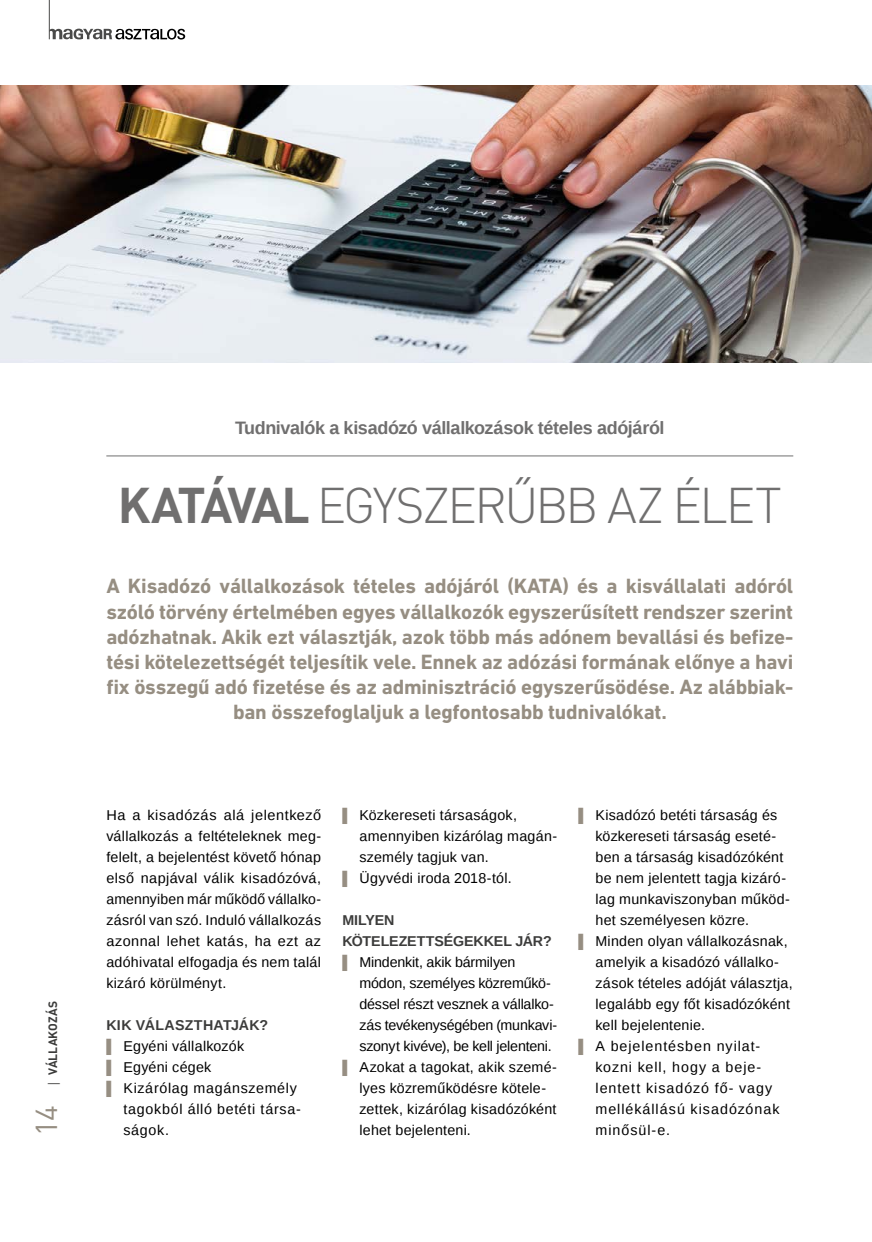
<style>
.page{position:relative;width:872px;height:1242px;background:#fff}
.page>*{position:absolute;margin:0;border:0;box-sizing:border-box;transform-origin:0 0}
.t1{font:300 49.5px "DIN Pro";letter-spacing:-.05em;color:#706f6f}
.t2{font:30px "DIN Pro";color:#968e82}
.t3{font:700 21px/25.2px "DIN Next LT Pro";letter-spacing:-.01em;color:#968e82;text-align:center}
.t4{font:700 18px "Liberation Sans";letter-spacing:-.02em;color:#706f6f}
.t5{font:14.25px/21px "Liberation Sans";letter-spacing:.02em;color:#000;text-align:justify}
.t6{font:14.25px "Liberation Sans";letter-spacing:-.015em;color:#000}
.t7{font:14.25px "Liberation Sans";letter-spacing:.07em;color:#000}
.t8{font:700 14.25px/21px "Liberation Sans";letter-spacing:-.005em;color:#3c3c3b}
.t9{font:14.25px "Liberation Sans";letter-spacing:.05em;color:#000}
.t10{font:14.25px "Liberation Sans";letter-spacing:.065em;color:#000}
.t11{font:14.25px "Liberation Sans";letter-spacing:-.01em;color:#000}
.t12{font:700 14.25px "Liberation Sans";letter-spacing:.015em;color:#3c3c3b}
.t13{font:700 12px "DIN Pro";letter-spacing:.01em;color:#3c3c3b}
.s1{font-family:"Open Sans";font-weight:400}
.s2{font-weight:700}
.s3{font-size:13.5px;color:#968e82}
.s4{font-weight:400;font-size:13.5px;color:#968e82}
.s5{font-weight:400;color:#000}
</style>
<div class="page">
<svg style="left:49px;top:29px;width:136px;height:11px"></svg>
<hr style="left:49px;top:0;width:1px;height:39px;background:#4a4a49">
<img style="left:0;top:85px;width:872px;height:278px">
<hr style="left:106px;top:455px;width:687px;height:1px;background:#706f6f">
<p class="t13" style="left:45px;top:1087px;width:88px;rotate:-90deg"><span class="s1">|</span> VÁLLAKOZÁS</p>
<h2 class="t2" style="left:26px;top:1136px;width:33px;rotate:-90deg">14</h2>
<p class="t4" style="left:235px;top:416px;width:431px">Tudnivalók a kisadózó vállalkozások tételes adójáról</p>
<h1 class="t1" style="left:118px;top:471px;width:665px"><span class="s2">KATÁVAL</span> EGYSZERŰBB AZ ÉLET</h1>
<p class="t3" style="left:106px;top:573px;width:688px">A Kisadózó vállalkozások tételes adójáról (KATA) és a kisvállalati adóról szóló törvény értelmében egyes vállalkozók egyszerűsített rendszer szerint adózhatnak. Akik ezt választják, azok több más adónem bevallási és befize&shy;tési kötelezettségét teljesítik vele. Ennek az adózási formának előnye a havi fix összegű adó fizetése és az adminisztráció egyszerűsödése. Az alábbiak&shy;ban összefoglaljuk a legfontosabb tudnivalókat.</p>
<p class="t5" style="left:106px;top:805px;width:216px">Ha a kisadózás alá jelentkező vállalkozás a feltételeknek meg&shy;felelt, a bejelentést követő hónap első napjával válik kisadózóvá, amennyiben már működő vállalko&shy;zásról van szó. Induló vállalkozás azonnal lehet katás, ha ezt az adóhivatal elfogadja és nem talál kizáró körülményt.</p>
<p class="t12" style="left:106px;top:1015px;width:163px">KIK VÁLASZTHATJÁK?</p>
<p class="t5" style="left:106px;top:1036px;width:139px"><span class="s3">▌</span> Egyéni vállalkozók</p>
<p class="t5" style="left:106px;top:1057px;width:107px"><span class="s3">▌</span> Egyéni cégek</p>
<p class="t9" style="left:106px;top:1080px;width:192px"><span class="s3">▌</span> Kizárólag magánszemély</p>
<p class="t9" style="left:123px;top:1101px;width:179px">tagokból álló betéti társa-</p>
<p class="t5" style="left:123px;top:1120px;width:47px">ságok.</p>
<p class="t5" style="left:342px;top:805px;width:176px"><span class="s3">▌</span> Közkereseti társaságok,</p>
<p class="t5" style="left:359px;top:826px;width:199px">amennyiben kizárólag magán-</p>
<p class="t5" style="left:359px;top:847px;width:131px">személy tagjuk van.</p>
<p class="t5" style="left:342px;top:868px;width:171px"><span class="s3">▌</span> Ügyvédi iroda 2018-tól.</p>
<p class="t8" style="left:342px;top:909px;width:211px">MILYEN<br>KÖTELEZETTSÉGEKKEL JÁR? <span class="s4">▌</span> <span class="s5">Mindenkit, akik bármilyen</span></p>
<p class="t6" style="left:359px;top:975px;width:193px">módon, személyes közreműkö-</p>
<p class="t11" style="left:359px;top:996px;width:196px">déssel részt vesznek a vállalko-</p>
<p class="t6" style="left:359px;top:1017px;width:199px">zás tevékenységében (munkavi-</p>
<p class="t6" style="left:359px;top:1038px;width:194px">szonyt kivéve), be kell jelenteni.</p>
<p class="t5" style="left:342px;top:1057px;width:216px"><span class="s3">▌</span> Azokat a tagokat, akik szemé-</p>
<p class="t5" style="left:359px;top:1078px;width:188px">lyes közreműködésre kötele-</p>
<p class="t5" style="left:359px;top:1099px;width:198px">zettek, kizárólag kisadózóként</p>
<p class="t5" style="left:359px;top:1120px;width:113px">lehet bejelenteni.</p>
<p class="t5" style="left:578px;top:805px;width:200px"><span class="s3">▌</span> Kisadózó betéti társaság és</p>
<p class="t5" style="left:595px;top:826px;width:182px">közkereseti társaság eseté-</p>
<p class="t5" style="left:595px;top:847px;width:189px">ben a társaság kisadózóként</p>
<p class="t5" style="left:595px;top:868px;width:192px">be nem jelentett tagja kizáró-</p>
<p class="t5" style="left:595px;top:889px;width:196px">lag munkaviszonyban működ-</p>
<p class="t5" style="left:595px;top:910px;width:155px">het személyesen közre.</p>
<p class="t5" style="left:578px;top:931px;width:211px"><span class="s3">▌</span> Minden olyan vállalkozásnak,</p>
<p class="t5" style="left:595px;top:952px;width:185px">amelyik a kisadózó vállalko-</p>
<p class="t5" style="left:595px;top:973px;width:199px">zások tételes adóját választja,</p>
<p class="t5" style="left:595px;top:994px;width:196px">legalább egy főt kisadózóként</p>
<p class="t5" style="left:595px;top:1015px;width:111px">kell bejelentenie.</p>
<p class="t10" style="left:578px;top:1038px;width:183px"><span class="s3">▌</span> A bejelentésben nyilat-</p>
<p class="t10" style="left:595px;top:1059px;width:167px">kozni kell, hogy a beje-</p>
<p class="t7" style="left:595px;top:1080px;width:178px">lentett kisadózó fő- vagy</p>
<p class="t7" style="left:595px;top:1101px;width:185px">mellékállású kisadózónak</p>
<p class="t7" style="left:595px;top:1122px;width:76px">minősül-e.</p>
</div>
